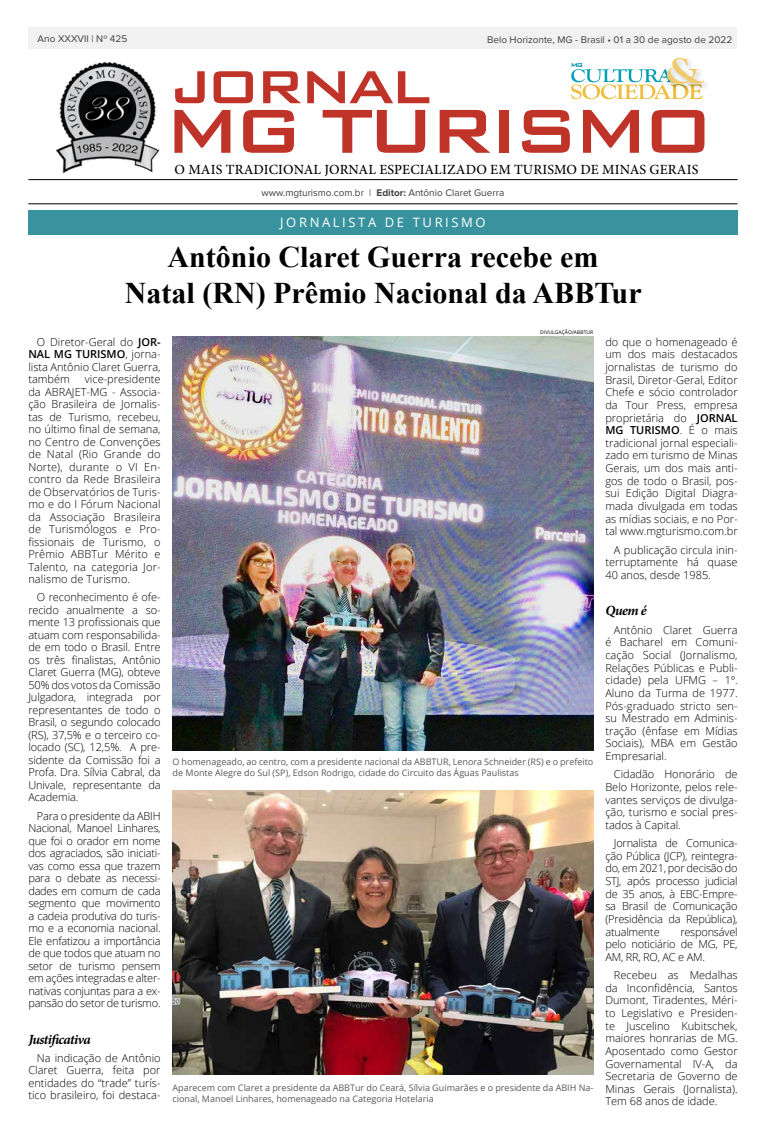
<style>
.page{position:relative;width:766px;height:1134px;background:#fff}
.page>*{position:absolute;margin:0;border:0;box-sizing:border-box;transform-origin:0 0}
.t1{font:700 30px/36px "Times New Roman";color:#000;text-align:center}
.t2{font:500 14px "Minion Pro";letter-spacing:.01em;color:#000}
.t3{font:italic 700 14px "Minion Pro";letter-spacing:-.04em;color:#000}
.t4{font:13px "Open Sans";letter-spacing:.2em;color:#fff}
.t5{font:300 11px/12.5px "Open Sans";color:#000;text-align:justify}
.t6{font:10px "Proxima Nova";color:#414042}
.t7{font:9px/10.8px "Open Sans";color:#58595b}
.t8{font:5px "Open Sans";letter-spacing:.01em;color:#000}
.s1{font-weight:700}
.s2{font-weight:600}
</style>
<div class="page">
<div style="left:29px;top:27px;width:708px;height:22px;background:#f1f1f2"></div>
<img style="left:56px;top:61px;width:104px;height:113px">
<svg style="left:175px;top:71px;width:30px;height:32px"></svg>
<svg style="left:213px;top:71px;width:40px;height:32px"></svg>
<svg style="left:263px;top:71px;width:38px;height:32px"></svg>
<svg style="left:307px;top:71px;width:122px;height:32px"></svg>
<svg style="left:174px;top:110px;width:56px;height:43px"></svg>
<svg style="left:243px;top:110px;width:51px;height:43px"></svg>
<svg style="left:322px;top:110px;width:103px;height:43px"></svg>
<svg style="left:439px;top:110px;width:51px;height:43px"></svg>
<div style="left:498px;top:110px;width:10px;height:43px;background:#c03329"></div>
<svg style="left:522px;top:110px;width:47px;height:43px"></svg>
<svg style="left:583px;top:110px;width:55px;height:43px"></svg>
<svg style="left:651px;top:110px;width:53px;height:43px"></svg>
<img style="left:704px;top:81px;width:3px;height:7px">
<svg style="left:571px;top:58px;width:133px;height:41px"></svg>
<hr style="left:28px;top:204px;width:709px;height:1px;background:#000">
<hr style="left:28px;top:179px;width:709px;height:1px;background:#000">
<div style="left:28px;top:210px;width:709px;height:24px;background:#39939e"></div>
<img style="left:172px;top:336px;width:421px;height:414px">
<img style="left:172px;top:790px;width:421px;height:284px">
<p class="t6" style="left:38px;top:34px;width:91px">Ano XXXVII | Nº 425</p>
<p class="t6" style="left:487px;top:35px;width:246px">Belo Horizonte, MG - Brasil • 01 a 30 de agosto de 2022</p>
<p class="t2" style="left:174px;top:160px;width:525px">O MAIS TRADICIONAL JORNAL ESPECIALIZADO EM TURISMO DE MINAS GERAIS</p>
<p class="t6" style="left:261px;top:188px;width:244px">www.mgturismo.com.br | <span class="s1">Editor:</span> Antônio Claret Guerra</p>
<p class="t4" style="left:280px;top:213px;width:207px">JORNALISTA DE TURISMO</p>
<h1 class="t1" style="left:125px;top:238px;width:518px">Antônio Claret Guerra recebe em<br>Natal (RN) Prêmio Nacional da ABBTur</h1>
<p class="t5" style="left:28px;top:335px;width:134px;text-indent:9px">O Diretor-Geral do <span class="s2">JOR-NAL MG TURISMO</span>, jorna&shy;lista Antônio Claret Guerra, também</p>
<p class="t5" style="left:28px;top:373px;width:134px;text-indent:57px">vice-presidente da ABRAJET-MG - Associa&shy;ção Brasileira de Jornalis&shy;tas de Turismo, recebeu, no último final de semana, no Centro de Convenções de Natal (Rio Grande do Norte), durante o VI En&shy;contro da Rede Brasileira de Observatórios de Turis&shy;mo e do I Fórum Nacional da Associação Brasileira de Turismólogos e Pro&shy;fissionais de Turismo, o Prêmio ABBTur Mérito e Talento, na categoria Jor&shy;nalismo de Turismo.</p>
<p class="t5" style="left:28px;top:591px;width:134px;text-indent:9px">O reconhecimento é ofe&shy;recido anualmente a so&shy;mente 13 profissionais que atuam com responsabilida&shy;de em todo o Brasil. Entre os três finalistas, Antônio Claret Guerra (MG), obteve 50% dos votos da Comissão Julgadora, integrada por representantes de todo o Brasil, o segundo colocado (RS), 37,5% e o terceiro co&shy;locado (SC), 12,5%. A pre&shy;sidente da Comissão foi a Profa. Dra. Sílvia Cabral, da Univale, representante da Academia.</p>
<p class="t5" style="left:28px;top:809px;width:134px;text-indent:9px">Para o presidente da ABIH Nacional, Manoel Linhares, que foi o orador em nome dos agraciados, são iniciati&shy;vas como essa que trazem para o debate as necessi&shy;dades em comum de cada segmento que movimento a cadeia produtiva do turis&shy;mo e a economia nacional.<br>Ele enfatizou a importância de que todos que atuam no setor de turismo pensem em ações integradas e alter&shy;nativas conjuntas para a ex&shy;pansão do setor de turismo.</p>
<p class="t3" style="left:28px;top:1029px;width:64px">Justificativa</p>
<p class="t5" style="left:28px;top:1051px;width:134px;text-indent:9px">Na indicação de Antônio Claret Guerra, feita por entidades do “trade” turís&shy;tico brasileiro, foi destaca-</p>
<p class="t8" style="left:540px;top:329px;width:55px">DIVULGAÇÃO/ABBTUR</p>
<p class="t7" style="left:172px;top:756px;width:422px">O homenageado, ao centro, com a presidente nacional da ABBTUR, Lenora Schneider (RS) e o prefeito de Monte Alegre do Sul (SP), Edson Rodrigo, cidade do Circuito das Águas Paulistas</p>
<p class="t7" style="left:172px;top:1082px;width:422px">Aparecem com Claret a presidente da ABBTur do Ceará, Sílvia Guimarães e o presidente da ABIH Na&shy;cional, Manoel Linhares, homenageado na Categoria Hotelaria</p>
<p class="t5" style="left:605px;top:335px;width:134px">do que o homenageado é um dos mais destacados jornalistas de turismo do Brasil, Diretor-Geral, Editor Chefe e sócio controlador da Tour Press, empresa proprietária do <span class="s2">JORNAL MG TURISMO</span>. É o mais tradicional jornal especiali&shy;zado em turismo de Minas Gerais, um dos mais anti&shy;gos de todo o Brasil, pos&shy;sui Edição Digital Diagra&shy;mada divulgada em todas as mídias sociais, e no Por&shy;tal www.mgturismo.com.br</p>
<p class="t5" style="left:605px;top:543px;width:134px;text-indent:9px">A publicação circula inin&shy;terruptamente há quase 40 anos, desde 1985.</p>
<p class="t3" style="left:605px;top:601px;width:43px">Quem é</p>
<p class="t5" style="left:605px;top:623px;width:134px;text-indent:9px">Antônio Claret Guerra é Bacharel em Comuni&shy;cação Social (Jornalismo, Relações Públicas e Publi&shy;cidade) pela UFMG – 1º.<br>Aluno da Turma de 1977.<br>Pós-graduado stricto sen&shy;su Mestrado em Adminis&shy;tração (ênfase em Mídias Sociais), MBA em Gestão Empresarial.</p>
<p class="t5" style="left:605px;top:768px;width:134px;text-indent:9px">Cidadão Honorário de Belo Horizonte, pelos rele&shy;vantes serviços de divulga&shy;ção, turismo e social pres&shy;tados à Capital.</p>
<p class="t5" style="left:605px;top:837px;width:134px;text-indent:9px">Jornalista de Comunica&shy;ção Pública (JCP), reintegra&shy;do, em 2021, por decisão do STJ, após processo judicial de 35 anos, à EBC-Empre&shy;sa Brasil de Comunicação (Presidência da República), atualmente</p>
<p class="t5" style="left:605px;top:925px;width:134px;text-indent:75px">responsável pelo noticiário de MG, PE, AM, RR, RO, AC e AM.</p>
<p class="t5" style="left:605px;top:968px;width:134px;text-indent:9px">Recebeu as Medalhas da Inconfidência, Santos Dumont, Tiradentes, Méri&shy;to Legislativo e Presiden&shy;te Juscelino Kubitschek, maiores honrarias de MG.<br>Aposentado como Gestor Governamental IV-A, da Secretaria de Governo de Minas Gerais (Jornalista).<br>Tem 68 anos de idade.</p>
</div>
